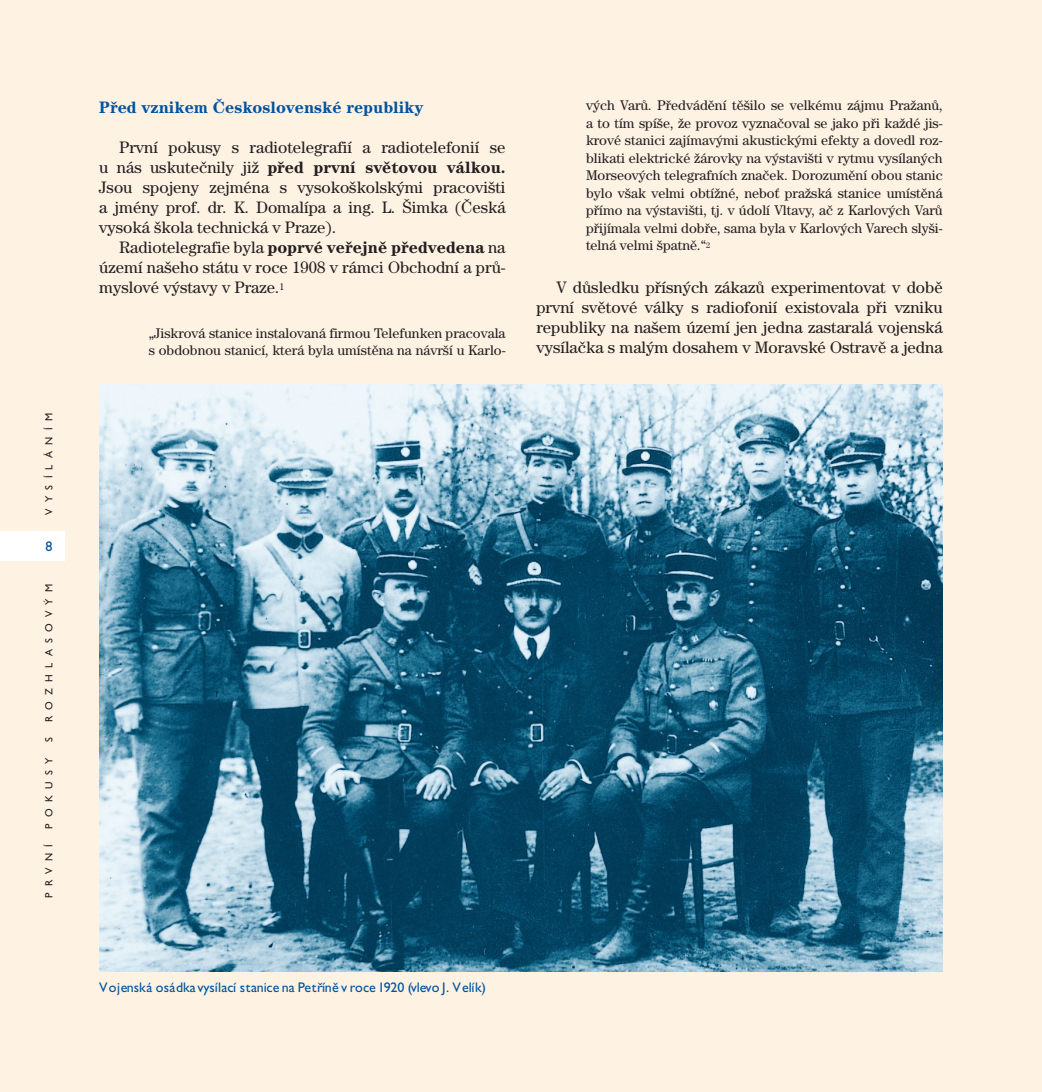
<style>
.page{position:relative;width:1042px;height:1092px;background:#fff}
.page>*{position:absolute;margin:0;border:0;box-sizing:border-box;transform-origin:0 0}
.t1{font:16.62px/19.9px "Century CE";color:#231f20;text-align:justify}
.t2{font:700 16.62px "Century CE";color:#0153a0}
.t3{font:14px/17.5px "Century CE";color:#231f20}
.t4{font:14px "Gill Sans CE";letter-spacing:.005em;color:#0153a0}
.t5{font:10.5px "Gill Sans CE";letter-spacing:.6em;color:#231f20}
.s1{font-weight:700}
</style>
<div class="page">
<div style="left:0;top:0;width:1042px;height:1091px;background:#fef2e3"></div>
<div style="left:0;top:531px;width:64px;height:30px;background:#fff"></div>
<img style="left:99px;top:384px;width:844px;height:587px">
<p class="t5" style="left:43px;top:514px;width:103px;rotate:-90deg">VYSÍLÁNÍM</p>
<p class="t4" style="left:45px;top:538px;width:8px">8</p>
<p class="t5" style="left:43px;top:721px;width:139px;rotate:-90deg">ROZHLASOVÝM</p>
<p class="t5" style="left:43px;top:742px;width:6px;rotate:-90deg">S</p>
<p class="t5" style="left:43px;top:828px;width:72px;rotate:-90deg">POKUSY</p>
<p class="t5" style="left:43px;top:897px;width:55px;rotate:-90deg">PRVNÍ</p>
<p class="t2" style="left:99px;top:98px;width:326px">Před vznikem Československé republiky</p>
<p class="t1" style="left:99px;top:137px;width:408px;text-indent:20px">První pokusy s radiotelegrafií a radiotelefonií se u nás uskutečnily již <span class="s1">před první světovou válkou.<br></span>Jsou spojeny zejména s vysokoškolskými pracovišti a jmény prof. dr. K. Domalípa a ing. L. Šimka (Česká vysoká škola technická v Praze).</p>
<p class="t1" style="left:99px;top:237px;width:408px;text-indent:20px">Radiotelegrafie byla <span class="s1">poprvé veřejně předvedena</span> na území našeho státu v roce 1908 v rámci Obchodní a prů&shy;myslové výstavy v Praze.<sup>1</sup></p>
<p class="t3" style="left:149px;top:324px;width:358px">„Jiskrová stanice instalovaná firmou Telefunken pracovala s obdobnou stanicí, která byla umístěna na návrší u Karlo-</p>
<p class="t3" style="left:586px;top:97px;width:358px;text-align:justify">vých Varů. Předvádění těšilo se velkému zájmu Pražanů, a to tím spíše, že provoz vyznačoval se jako při každé jis&shy;krové stanici zajímavými akustickými efekty a dovedl roz&shy;blikati elektrické žárovky na výstavišti v rytmu vysílaných Morseových telegrafních značek. Dorozumění obou stanic bylo však velmi obtížné, neboť pražská stanice umístěná přímo na výstavišti, tj. v údolí Vltavy, ač z Karlových Varů přijímala velmi dobře, sama byla v Karlových Varech slyši&shy;telná velmi špatně.“<sup>2</sup></p>
<p class="t1" style="left:536px;top:277px;width:408px;text-indent:20px">V důsledku přísných zákazů experimentovat v době první světové války s radiofonií existovala při vzniku republiky na našem území jen jedna zastaralá vojenská vysílačka s malým dosahem v Moravské Ostravě a jedna</p>
<p class="t4" style="left:99px;top:979px;width:388px">Vojenská osádka vysílací stanice na Petříně v roce 1920 (vlevo J. Velík)</p>
</div>
